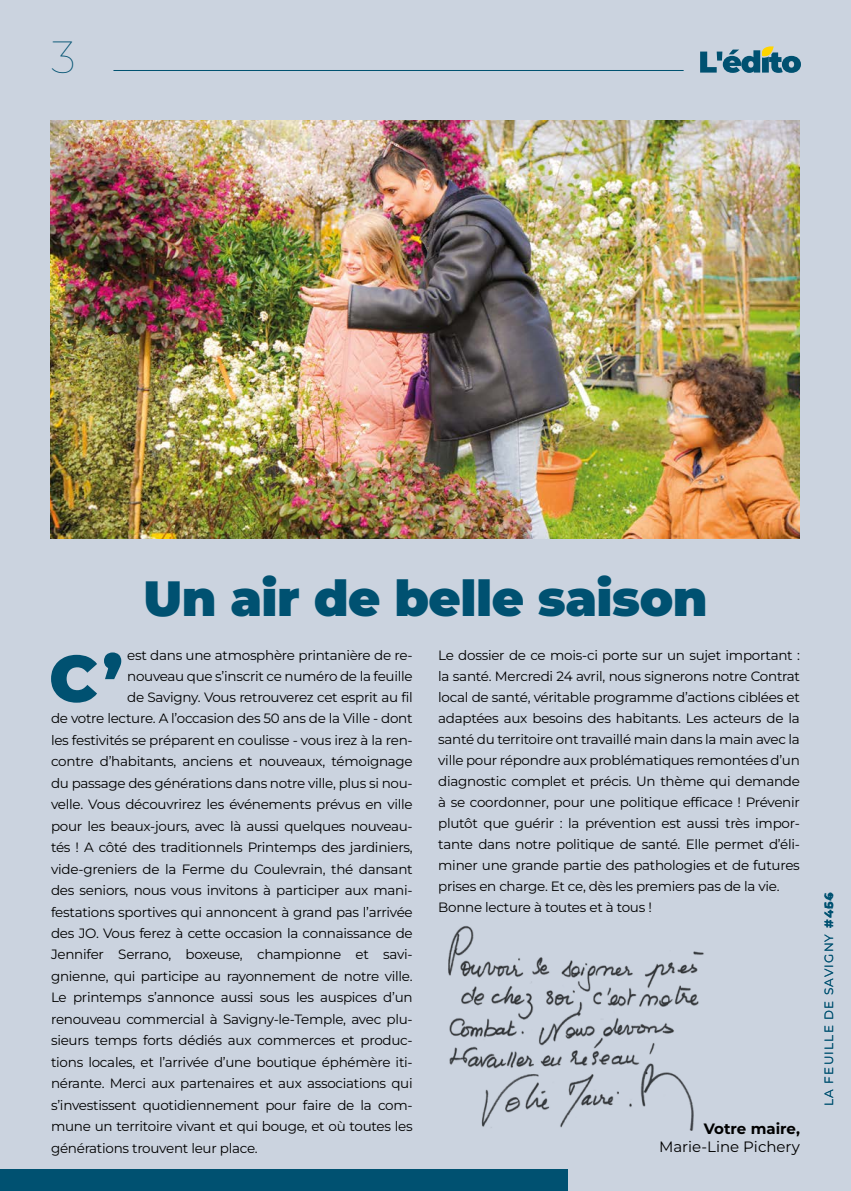
<style>
.page{position:relative;width:851px;height:1191px;background:#fff}
.page>*{position:absolute;margin:0;border:0;box-sizing:border-box;transform-origin:0 0}
.t1{font:900 65.4px "Montserrat";color:#005171}
.t2{font:900 49.5px "Montserrat";letter-spacing:-.01em;color:#005171}
.t3{font:100 45px "Montserrat";color:#005171}
.t4{font:15px "Montserrat";color:#000}
.t5{font:700 15px "Montserrat";color:#000}
.t6{font:13.5px/21px "Montserrat";letter-spacing:-.02em;color:#000}
.t7{font:12px "Montserrat";letter-spacing:.1em;color:#005171}
.t8{font:700 12px "Montserrat";color:#005171}
.s1{font-weight:700}
</style>
<div class="page">
<div style="left:0;top:0;width:850px;height:1191px;background:#cbd3df"></div>
<img style="left:448px;top:926px;width:256px;height:205px">
<div style="left:0;top:1169px;width:567px;height:22px;background:#005171"></div>
<hr style="left:113px;top:70px;width:570px;height:1px;background:#005171">
<svg style="left:700px;top:46px;width:100px;height:27px"></svg>
<img style="left:50px;top:120px;width:749px;height:418px">
<h3 class="t3" style="left:51px;top:27px;width:26px">3</h3>
<h2 class="t2" style="left:143px;top:565px;width:565px">Un air de belle saison</h2>
<h1 class="t1" style="left:49px;top:635px;width:75px">C’</h1>
<p class="t6" style="left:127px;top:644px;width:287px">est dans une atmosphère printanière de re-</p>
<p class="t6" style="left:127px;top:665px;width:287px">nouveau que s’inscrit ce numéro de la feuille</p>
<p class="t6" style="left:127px;top:686px;width:287px">de Savigny. Vous retrouverez cet esprit au fil</p>
<p class="t6" style="left:51px;top:707px;width:363px">de votre lecture. A l’occasion des 50 ans de la Ville - dont</p>
<p class="t6" style="left:51px;top:729px;width:363px">les festivités se préparent en coulisse - vous irez à la ren-</p>
<p class="t6" style="left:51px;top:750px;width:363px">contre d’habitants, anciens et nouveaux, témoignage</p>
<p class="t6" style="left:51px;top:772px;width:363px">du passage des générations dans notre ville, plus si nou-</p>
<p class="t6" style="left:51px;top:793px;width:363px">velle. Vous découvrirez les événements prévus en ville</p>
<p class="t6" style="left:51px;top:815px;width:363px">pour les beaux-jours, avec là aussi quelques nouveau-</p>
<p class="t6" style="left:51px;top:836px;width:363px">tés ! A côté des traditionnels Printemps des jardiniers,</p>
<p class="t6" style="left:51px;top:858px;width:363px">vide-greniers de la Ferme du Coulevrain, thé dansant</p>
<p class="t6" style="left:51px;top:879px;width:363px">des seniors, nous vous invitons à participer aux mani-</p>
<p class="t6" style="left:51px;top:901px;width:363px">festations sportives qui annoncent à grand pas l’arrivée</p>
<p class="t6" style="left:51px;top:922px;width:363px">des JO. Vous ferez à cette occasion la connaissance de</p>
<p class="t6" style="left:51px;top:943px;width:363px">Jennifer Serrano, boxeuse, championne et savi-</p>
<p class="t6" style="left:51px;top:965px;width:363px">gnienne, qui participe au rayonnement de notre ville.</p>
<p class="t6" style="left:51px;top:986px;width:363px">Le printemps s’annonce aussi sous les auspices d’un</p>
<p class="t6" style="left:51px;top:1008px;width:363px">renouveau commercial à Savigny-le-Temple, avec plu-</p>
<p class="t6" style="left:51px;top:1029px;width:363px">sieurs temps forts dédiés aux commerces et produc-</p>
<p class="t6" style="left:51px;top:1051px;width:363px">tions locales, et l’arrivée d’une boutique éphémère iti-</p>
<p class="t6" style="left:51px;top:1072px;width:363px">nérante. Merci aux partenaires et aux associations qui</p>
<p class="t6" style="left:51px;top:1094px;width:363px">s’investissent quotidiennement pour faire de la com-</p>
<p class="t6" style="left:51px;top:1115px;width:363px">mune un territoire vivant et qui bouge, et où toutes les</p>
<p class="t6" style="left:51px;top:1137px;width:208px">générations trouvent leur place.</p>
<p class="t6" style="left:438px;top:644px;width:363px">Le dossier de ce mois-ci porte sur un sujet important : la santé. Mercredi 24 avril, nous signerons notre Contrat local de santé, véritable programme d’actions ciblées et adaptées aux besoins des habitants. Les acteurs de la santé du territoire ont travaillé main dans la main avec la ville pour répondre aux problématiques remontées d’un diagnostic complet et précis. Un thème qui demande à se coordonner, pour une politique efficace ! Prévenir plutôt que guérir : la prévention est aussi très impor&shy;tante dans notre politique de santé. Elle permet d’éli&shy;miner une grande partie des pathologies et de futures prises en charge. Et ce, dès les premiers pas de la vie.<br>Bonne lecture à toutes et à tous !</p>
<p class="t5" style="left:703px;top:1119px;width:97px">Votre maire,</p>
<p class="t4" style="left:659px;top:1137px;width:142px">Marie-Line Pichery</p>
<p class="t7" style="left:820px;top:1106px;width:215px;rotate:-90deg">LA FEUILLE DE SAVIGNY <span class="s1">#454</span></p>
<p class="t8" style="left:820px;top:909px;width:18px;rotate:-90deg">66</p>
</div>
